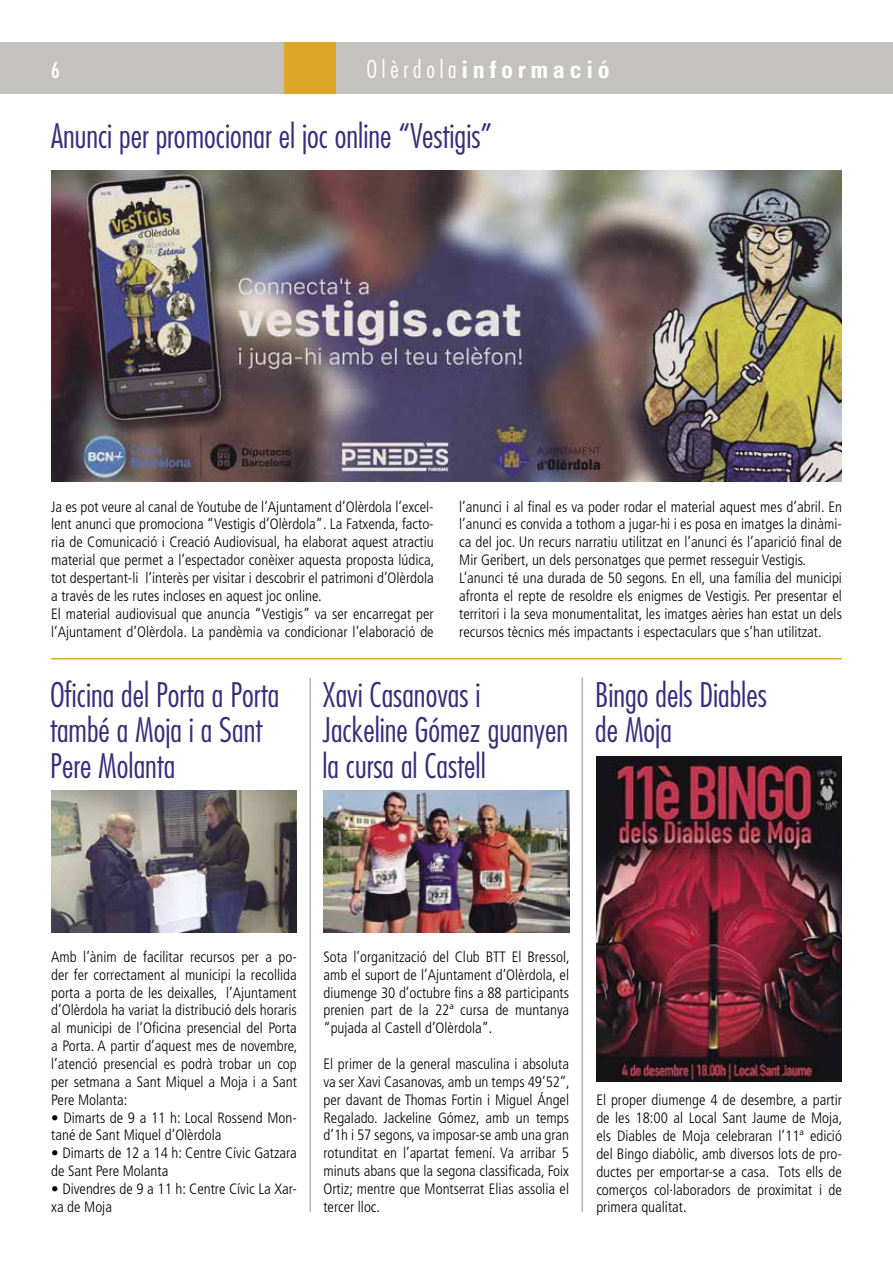
<style>
.page{position:relative;width:893px;height:1263px;background:#fff}
.page>*{position:absolute;margin:0;border:0;box-sizing:border-box;transform-origin:0 0}
.t1{font:300 condensed 33px/35.5px "Futura";color:#392d7a}
.t2{font:700 condensed 24px "Univers";letter-spacing:.2em;color:#fff}
.t3{font:500 condensed 21px "Futura";color:#fff}
.t4{font:300 condensed 15px/17.9px "Frutiger";color:#000}
.s1{font-family:"Futura";font-weight:300}
</style>
<div class="page">
<div style="left:0;top:43px;width:893px;height:51px;background:#c4c2c0"></div>
<div style="left:285px;top:43px;width:51px;height:51px;background:#dda828"></div>
<hr style="left:51px;top:658px;width:791px;height:1px;background:#dda828">
<img style="left:51px;top:790px;width:246px;height:142px">
<img style="left:51px;top:170px;width:791px;height:312px">
<hr style="left:310px;top:677px;width:1px;height:535px;background:#939393">
<img style="left:323px;top:790px;width:246px;height:142px">
<img style="left:596px;top:757px;width:246px;height:324px">
<hr style="left:582px;top:677px;width:1px;height:535px;background:#939393">
<h3 class="t3" style="left:51px;top:57px;width:10px">6</h3>
<h2 class="t2" style="left:366px;top:55px;width:245px"><span class="s1">Olèrdola</span>informació</h2>
<h1 class="t1" style="left:51px;top:118px;width:443px">Anunci per promocionar el joc online “Vestigis”</h1>
<p class="t4" style="left:51px;top:498px;width:385px">Ja es pot veure al canal de Youtube de l’Ajuntament d’Olèrdola l’excel· lent anunci que promociona “Vestigis d’Olèrdola”. La Fatxenda, facto&shy;ria de Comunicació i Creació Audiovisual, ha elaborat aquest atractiu material que permet a l’espectador conèixer aquesta proposta lúdica, tot despertant-li l’interès per visitar i descobrir el patrimoni d’Olèrdola a través de les rutes incloses en aquest joc online.<br>El material audiovisual que anuncia “Vestigis” va ser encarregat per l’Ajuntament d’Olèrdola. La pandèmia va condicionar l’elaboració de</p>
<p class="t4" style="left:459px;top:498px;width:384px">l’anunci i al final es va poder rodar el material aquest mes d’abril. En l’anunci es convida a tothom a jugar-hi i es posa en imatges la dinàmi&shy;ca del joc. Un recurs narratiu utilitzat en l’anunci és l’aparició final de Mir Geribert, un dels personatges que permet resseguir Vestigis.<br>L’anunci té una durada de 50 segons. En ell, una família del municipi afronta el repte de resoldre els enigmes de Vestigis. Per presentar el territori i la seva monumentalitat, les imatges aèries han estat un dels recursos tècnics més impactants i espectaculars que s’han utilitzat.</p>
<h1 class="t1" style="left:50px;top:676px;width:231px">Oficina del Porta a Porta també a Moja i a Sant<br>Pere Molanta</h1>
<h1 class="t1" style="left:322px;top:676px;width:247px">Xavi Casanovas i<br>Jackeline Gómez guanyen la cursa al Castell</h1>
<h1 class="t1" style="left:595px;top:676px;width:173px">Bingo dels Diables de Moja</h1>
<p class="t4" style="left:51px;top:948px;width:248px;text-align:justify">Amb l’ànim de facilitar recursos per a po&shy;der fer correctament al municipi la recollida porta a porta de les deixalles, l’Ajuntament d’Olèrdola ha variat la distribució dels horaris al municipi de l’Oficina presencial del Porta a Porta. A partir d’aquest mes de novembre, l’atenció presencial es podrà trobar un cop per setmana a Sant Miquel a Moja i a Sant Pere Molanta:</p>
<p class="t4" style="left:51px;top:1108px;width:247px">• Dimarts de 9 a 11 h: Local Rossend Mon&shy;tané de Sant Miquel d’Olèrdola</p>
<p class="t4" style="left:51px;top:1144px;width:247px">• Dimarts de 12 a 14 h: Centre Cívic Gatzara de Sant Pere Molanta</p>
<p class="t4" style="left:51px;top:1180px;width:247px">• Divendres de 9 a 11 h: Centre Cívic La Xar&shy;xa de Moja</p>
<p class="t4" style="left:323px;top:948px;width:248px;text-align:justify">Sota l’organització del Club BTT El Bressol, amb el suport de l’Ajuntament d’Olèrdola, el diumenge 30 d’octubre fins a 88 participants prenien part de la 22ª cursa de muntanya “pujada al Castell d’Olèrdola”.</p>
<p class="t4" style="left:323px;top:1055px;width:248px;text-align:justify">El primer de la general masculina i absoluta va ser Xavi Casanovas, amb un temps 49’52’’, per davant de Thomas Fortin i Miguel Ángel Regalado. Jackeline Gómez, amb un temps d’1h i 57 segons, va imposar-se amb una gran rotunditat en l’apartat femení. Va arribar 5 minuts abans que la segona classificada, Foix Ortiz; mentre que Montserrat Elias assolia el tercer lloc.</p>
<p class="t4" style="left:596px;top:1091px;width:248px;text-align:justify">El proper diumenge 4 de desembre, a partir de les 18:00 al Local Sant Jaume de Moja, els Diables de Moja celebraran l’11ª edició del Bingo diabòlic, amb diversos lots de pro&shy;ductes per emportar-se a casa. Tots ells de comerços col·laboradors de proximitat i de primera qualitat.</p>
</div>
